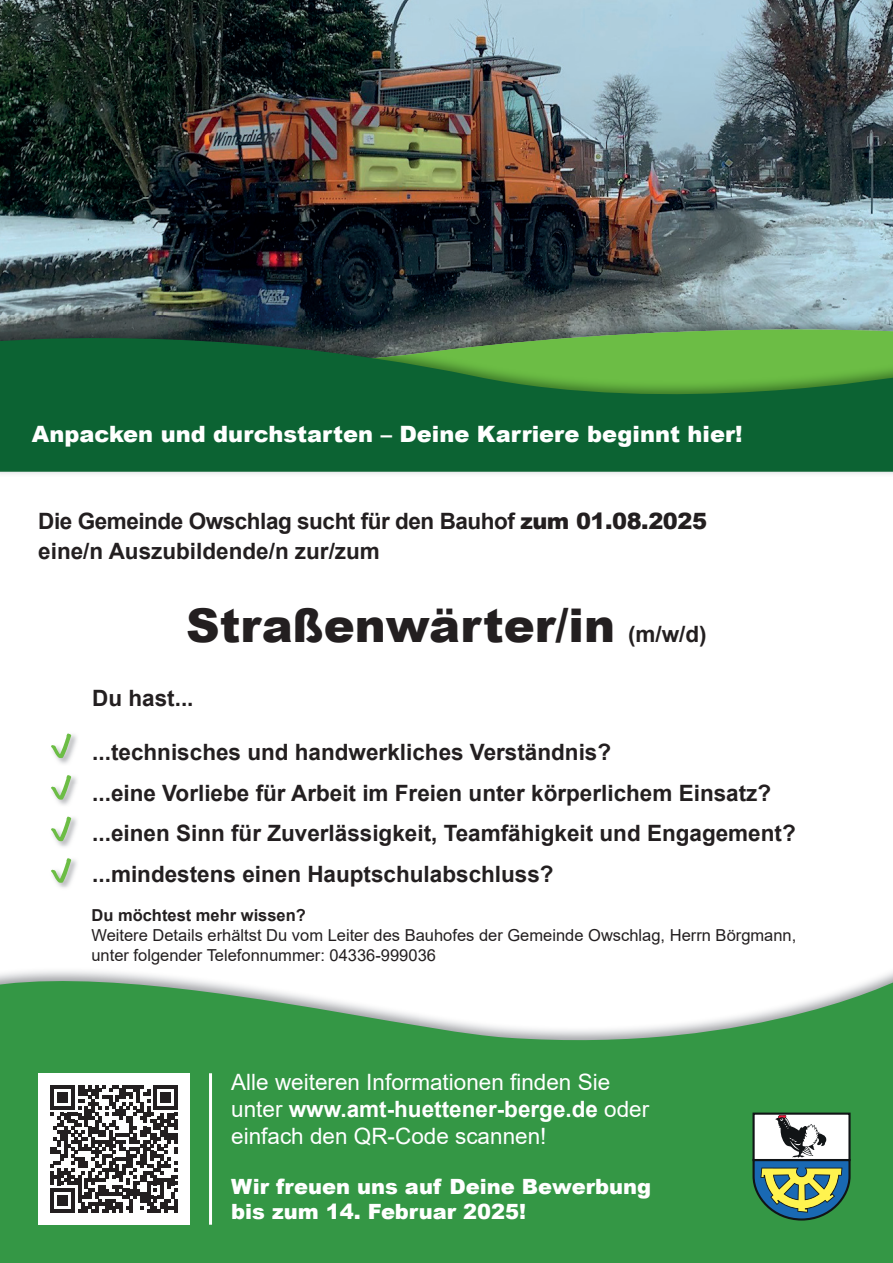
<style>
.page{position:relative;width:893px;height:1263px;background:#fff}
.page>*{position:absolute;margin:0;border:0;box-sizing:border-box;transform-origin:0 0}
.t1{font:900 46.5px "Arial";color:#231f20}
.t2{font:700 22.5px/40.5px "Arial";color:#231f20}
.t3{font:22.5px/27px "Arial";color:#fff}
.t4{font:700 22.5px/30px "Arial";letter-spacing:-.02em;color:#231f20}
.t5{font:900 22.5px "Arial";color:#fff}
.t6{font:900 21px/25.2px "Arial";color:#fff}
.t7{font:16.5px/19.8px "Arial";color:#231f20}
.t8{font:700 16.5px "Arial";color:#231f20}
.s1{font-weight:900}
.s2{font-weight:700;font-size:22.5px}
.s3{font-weight:700}
</style>
<div class="page">
<img style="left:0;top:0;width:893px;height:319px">
<svg style="left:0;top:319px;width:893px;height:2px;background:#536269"></svg>
<svg style="left:0;top:321px;width:893px;height:151px;background:#246f3a"></svg>
<svg style="left:0;top:971px;width:893px;height:292px;background:#53a661"></svg>
<div style="left:752px;top:1112px;width:99px;height:49px;border:2px solid #111416"></div>
<svg style="left:752px;top:1115px;width:99px;height:105px"></svg>
<hr style="left:209px;top:1073px;width:3px;height:152px;background:#fff">
<div style="left:38px;top:1073px;width:152px;height:152px;background:#fff"></div>
<svg style="left:50px;top:1085px;width:128px;height:128px"></svg>
<hr style="left:174px;top:1199px;width:4px;height:14px;background:#231f20">
<img style="left:56px;top:734px;width:21px;height:30px">
<svg style="left:51px;top:733px;width:20px;height:25px"></svg>
<img style="left:71px;top:776px;width:6px;height:8px">
<img style="left:57px;top:784px;width:19px;height:21px">
<svg style="left:51px;top:775px;width:20px;height:25px"></svg>
<img style="left:61px;top:817px;width:16px;height:30px">
<img style="left:56px;top:825px;width:21px;height:21px">
<svg style="left:51px;top:816px;width:20px;height:25px"></svg>
<img style="left:59px;top:859px;width:18px;height:29px">
<img style="left:57px;top:865px;width:20px;height:21px">
<svg style="left:51px;top:858px;width:20px;height:25px"></svg>
<p class="t5" style="left:32px;top:418px;width:712px">Anpacken und durchstarten – Deine Karriere beginnt hier!</p>
<p class="t4" style="left:38px;top:506px;width:670px">Die Gemeinde Owschlag sucht für den Bauhof <span class="s1">zum 01.08.2025 </span>eine/n Auszubildende/n zur/zum</p>
<h1 class="t1" style="left:186px;top:591px;width:522px">Straßenwärter/in <span class="s2">(m/w/d)</span></h1>
<p class="t2" style="left:92px;top:678px;width:103px">Du hast...</p>
<p class="t2" style="left:92px;top:732px;width:705px">...technisches und handwerkliches Verständnis?<br>...eine Vorliebe für Arbeit im Freien unter körperlichem Einsatz? ...einen Sinn für Zuverlässigkeit, Teamfähigkeit und Engagement? ...mindestens einen Hauptschulabschluss?</p>
<p class="t8" style="left:91px;top:903px;width:216px">Du möchtest mehr wissen?</p>
<p class="t7" style="left:91px;top:925px;width:706px">Weitere Details erhältst Du vom Leiter des Bauhofes der Gemeinde Owschlag, Herrn Börgmann, unter folgender Telefonnummer: 04336-999036</p>
<p class="t3" style="left:231px;top:1068px;width:420px">Alle weiteren Informationen finden Sie unter <span class="s3">www.amt-huettener-berge.de</span> oder einfach den QR-Code scannen!</p>
<p class="t6" style="left:231px;top:1173px;width:421px">Wir freuen uns auf Deine Bewerbung bis zum 14. Februar 2025!</p>
</div>
